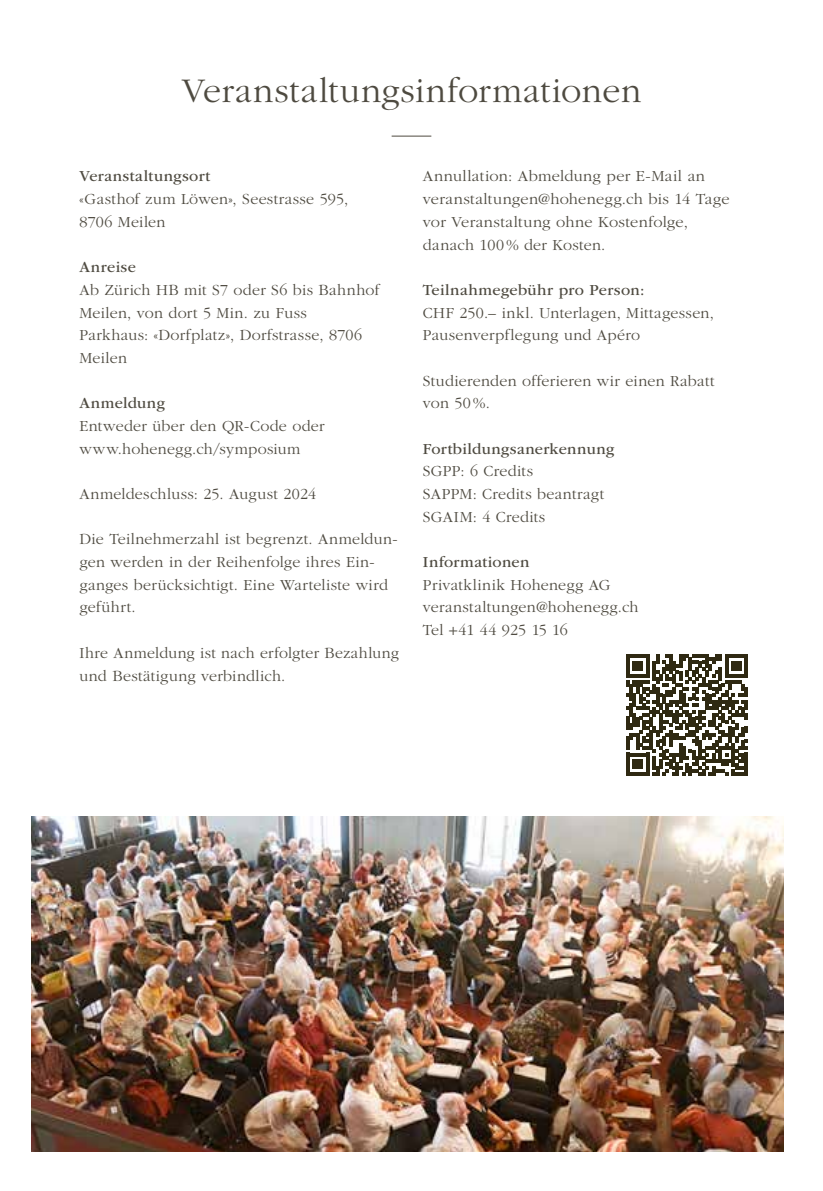
<style>
.page{position:relative;width:823px;height:1191px;background:#fff}
.page>*{position:absolute;margin:0;border:0;box-sizing:border-box;transform-origin:0 0}
.t1{font:300 36px "ITC Garamond Std";letter-spacing:.02em;color:#4e4a40}
.t2{font:300 16px/22.6px "ITC Garamond Std";letter-spacing:.02em;color:#4e4a40}
.t3{font:16px "ITC Garamond Std";letter-spacing:.02em;color:#4e4a40}
</style>
<div class="page">
<hr style="left:391px;top:136px;width:40px;height:1px;background:#4e4a40">
<svg style="left:626px;top:654px;width:121px;height:122px"></svg>
<hr style="left:744px;top:753px;width:3px;height:23px;background:#2f2912">
<img style="left:31px;top:816px;width:751px;height:335px">
<h1 class="t1" style="left:182px;top:71px;width:460px">Veranstaltungsinformationen</h1>
<p class="t3" style="left:79px;top:168px;width:132px">Veranstaltungsort</p>
<p class="t2" style="left:79px;top:188px;width:270px">«Gasthof zum Löwen», Seestrasse 595,<br>8706 Meilen</p>
<p class="t3" style="left:79px;top:258px;width:58px">Anreise</p>
<p class="t2" style="left:79px;top:279px;width:301px">Ab Zürich HB mit S7 oder S6 bis Bahnhof<br>Meilen, von dort 5 Min. zu Fuss<br>Parkhaus: «Dorfplatz», Dorfstrasse, 8706<br>Meilen</p>
<p class="t3" style="left:79px;top:394px;width:87px">Anmeldung</p>
<p class="t2" style="left:79px;top:415px;width:246px">Entweder über den QR-Code oder www.hohenegg.ch/symposium</p>
<p class="t2" style="left:79px;top:483px;width:238px">Anmeldeschluss: 25. August 2024</p>
<p class="t2" style="left:79px;top:528px;width:319px">Die Teilnehmerzahl ist begrenzt. Anmeldun&shy;gen werden in der Reihenfolge ihres Ein&shy;ganges berücksichtigt. Eine Warteliste wird geführt.</p>
<p class="t2" style="left:79px;top:642px;width:321px">Ihre Anmeldung ist nach erfolgter Bezahlung und Bestätigung verbindlich.</p>
<p class="t2" style="left:422px;top:165px;width:308px">Annullation: Abmeldung per E-Mail an veranstaltungen@hohenegg.ch bis 14 Tage vor Veranstaltung ohne Kostenfolge, danach 100% der Kosten.</p>
<p class="t3" style="left:422px;top:281px;width:223px">Teilnahmegebühr pro Person:</p>
<p class="t2" style="left:422px;top:301px;width:292px">CHF 250.– inkl. Unterlagen, Mittagessen,<br>Pausenverpflegung und Apéro</p>
<p class="t2" style="left:422px;top:369px;width:293px">Studierenden offerieren wir einen Rabatt von 50%.</p>
<p class="t3" style="left:422px;top:440px;width:193px">Fortbildungsanerkennung</p>
<p class="t2" style="left:422px;top:460px;width:183px">SGPP: 6 Credits<br>SAPPM: Credits beantragt<br>SGAIM: 4 Credits</p>
<p class="t3" style="left:422px;top:553px;width:108px">Informationen</p>
<p class="t2" style="left:422px;top:573px;width:217px">Privatklinik Hohenegg AG veranstaltungen@hohenegg.ch<br>Tel +41 44 925 15 16</p>
</div>
